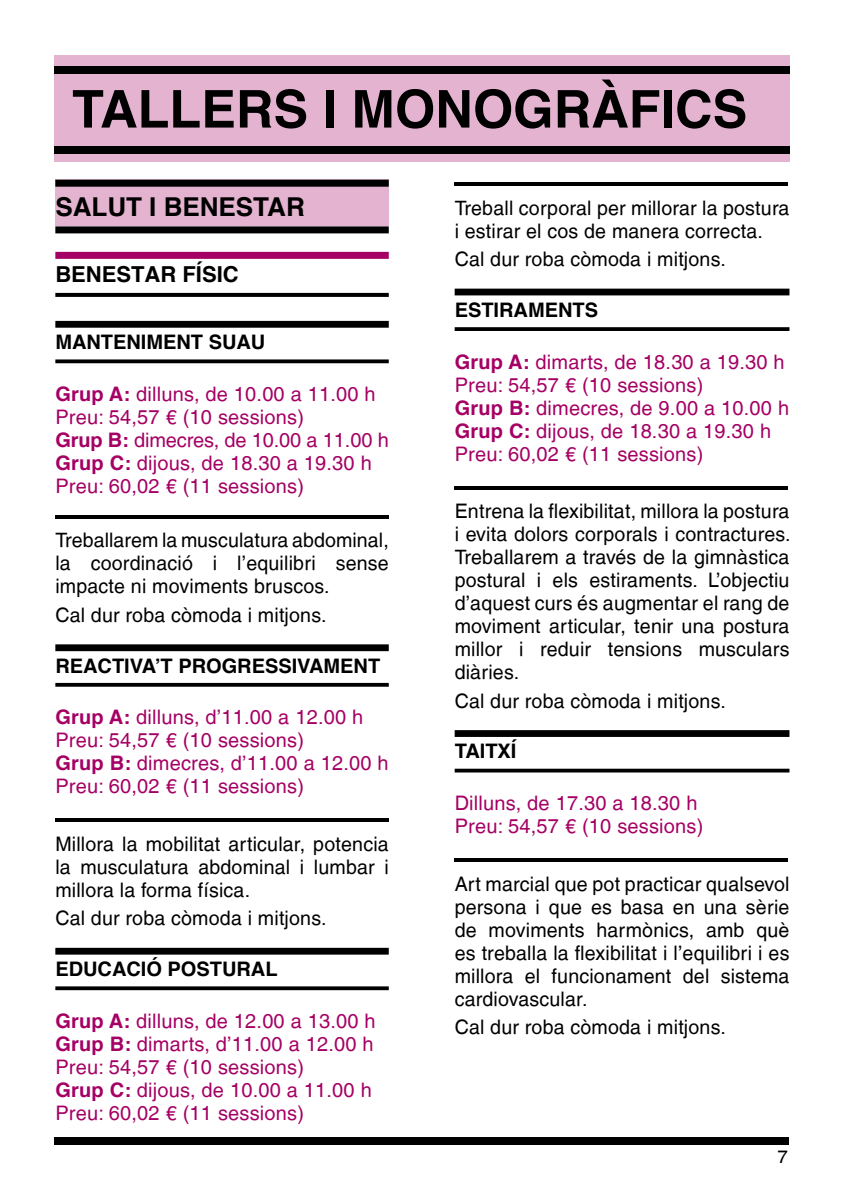
<style>
.page{position:relative;width:842px;height:1191px;background:#fff}
.page>*{position:absolute;margin:0;border:0;box-sizing:border-box;transform-origin:0 0}
.t1{font:700 52px "Helvetica";color:#000}
.t2{font:700 26px "Helvetica";color:#000}
.t3{font:700 22px "Helvetica";color:#000}
.t4{font:20px/23px "Helvetica LT";letter-spacing:.01em;color:#000;text-align:justify}
.t5{font:20px/23px "Helvetica LT";letter-spacing:.01em;color:#a50064}
.t6{font:700 20px "Helvetica";color:#000}
.t7{font:18px "Helvetica LT";color:#000;scale:1.05 1}
.s1{font-family:"Helvetica";font-weight:700}
</style>
<div class="page">
<div style="left:54px;top:1137px;width:734px;height:7px;background:#000"></div>
<div style="left:54px;top:1138px;width:347px;height:7px;background:#000"></div>
<div style="left:55px;top:180px;width:334px;height:46px;background:#e4b3d0"></div>
<div style="left:55px;top:180px;width:334px;height:7px;background:#000"></div>
<div style="left:55px;top:226px;width:334px;height:7px;background:#000"></div>
<div style="left:55px;top:252px;width:334px;height:7px;background:#a50064"></div>
<svg style="left:55px;top:293px;width:334px;height:4px"></svg>
<div style="left:55px;top:321px;width:334px;height:7px;background:#000"></div>
<svg style="left:55px;top:359px;width:334px;height:4px"></svg>
<div style="left:55px;top:644px;width:334px;height:7px;background:#000"></div>
<hr style="left:55px;top:683px;width:334px;height:3px;background:#000">
<div style="left:55px;top:947px;width:334px;height:7px;background:#000"></div>
<svg style="left:55px;top:986px;width:334px;height:4px"></svg>
<hr style="left:55px;top:515px;width:334px;height:3px;background:#000">
<hr style="left:55px;top:818px;width:334px;height:4px;background:#000">
<div style="left:54px;top:55px;width:735px;height:107px;background:#e4b3d0"></div>
<div style="left:54px;top:67px;width:735px;height:7px;background:#000"></div>
<div style="left:54px;top:147px;width:735px;height:7px;background:#000"></div>
<div style="left:455px;top:289px;width:334px;height:6px;background:#000"></div>
<svg style="left:455px;top:327px;width:334px;height:4px"></svg>
<div style="left:455px;top:730px;width:334px;height:7px;background:#000"></div>
<svg style="left:455px;top:768px;width:334px;height:4px"></svg>
<hr style="left:455px;top:182px;width:333px;height:4px;background:#000">
<hr style="left:455px;top:486px;width:333px;height:3px;background:#000">
<hr style="left:455px;top:858px;width:333px;height:4px;background:#000">
<h1 class="t1" style="left:72px;top:67px;width:677px">TALLERS I MONOGRÀFICS</h1>
<h2 class="t2" style="left:55px;top:186px;width:251px">SALUT I BENESTAR</h2>
<p class="t3" style="left:55px;top:256px;width:185px">BENESTAR FÍSIC</p>
<p class="t6" style="left:55px;top:326px;width:211px">MANTENIMENT SUAU</p>
<p class="t5" style="left:55px;top:382px;width:335px"><span class="s1">Grup A:</span> dilluns, de 10.00 a 11.00 h<br>Preu: 54,57 € (10 sessions)<br><span class="s1">Grup B:</span> dimecres, de 10.00 a 11.00 h<br><span class="s1">Grup C:</span> dijous, de 18.30 a 19.30 h<br>Preu: 60,02 € (11 sessions)</p>
<p class="t4" style="left:55px;top:529px;width:335px">Treballarem la musculatura abdominal, la coordinació i l’equilibri sense impacte ni moviments bruscos.</p>
<p class="t4" style="left:55px;top:603px;width:273px">Cal dur roba còmoda i mitjons.</p>
<p class="t6" style="left:55px;top:649px;width:326px">REACTIVA’T PROGRESSIVAMENT</p>
<p class="t5" style="left:55px;top:706px;width:335px"><span class="s1">Grup A:</span> dilluns, d’11.00 a 12.00 h<br>Preu: 54,57 € (10 sessions)<br><span class="s1">Grup B:</span> dimecres, d’11.00 a 12.00 h<br>Preu: 60,02 € (11 sessions)</p>
<p class="t4" style="left:55px;top:832px;width:335px">Millora la mobilitat articular, potencia la musculatura abdominal i lumbar i millora la forma física.</p>
<p class="t4" style="left:55px;top:907px;width:273px">Cal dur roba còmoda i mitjons.</p>
<p class="t6" style="left:55px;top:953px;width:224px">EDUCACIÓ POSTURAL</p>
<p class="t5" style="left:55px;top:1009px;width:322px"><span class="s1">Grup A:</span> dilluns, de 12.00 a 13.00 h<br><span class="s1">Grup B:</span> dimarts, d’11.00 a 12.00 h<br>Preu: 54,57 € (10 sessions)<br><span class="s1">Grup C:</span> dijous, de 10.00 a 11.00 h<br>Preu: 60,02 € (11 sessions)</p>
<p class="t4" style="left:455px;top:196px;width:336px">Treball corporal per millorar la postura i estirar el cos de manera correcta.</p>
<p class="t4" style="left:455px;top:248px;width:273px">Cal dur roba còmoda i mitjons.</p>
<p class="t6" style="left:455px;top:294px;width:145px">ESTIRAMENTS</p>
<p class="t5" style="left:455px;top:350px;width:336px"><span class="s1">Grup A:</span> dimarts, de 18.30 a 19.30 h<br>Preu: 54,57 € (10 sessions)<br><span class="s1">Grup B:</span> dimecres, de 9.00 a 10.00 h<br><span class="s1">Grup C:</span> dijous, de 18.30 a 19.30 h<br>Preu: 60,02 € (11 sessions)</p>
<p class="t4" style="left:455px;top:499px;width:337px">Entrena la flexibilitat, millora la postura i evita dolors corporals i contractures.<br>Treballarem a través de la gimnàstica postural i els estiraments. L’objectiu d’aquest curs és augmentar el rang de moviment articular, tenir una postura millor i reduir tensions musculars diàries.</p>
<p class="t4" style="left:455px;top:689px;width:273px">Cal dur roba còmoda i mitjons.</p>
<p class="t6" style="left:455px;top:735px;width:63px">TAITXÍ</p>
<p class="t5" style="left:455px;top:791px;width:250px">Dilluns, de 17.30 a 18.30 h<br>Preu: 54,57 € (10 sessions)</p>
<p class="t4" style="left:455px;top:872px;width:336px">Art marcial que pot practicar qualsevol persona i que es basa en una sèrie de moviments harmònics, amb què es treballa la flexibilitat i l’equilibri i es millora el funcionament del sistema cardiovascular.</p>
<p class="t4" style="left:455px;top:1015px;width:273px">Cal dur roba còmoda i mitjons.</p>
<p class="t7" style="left:777px;top:1146px;width:12px">7</p>
</div>
